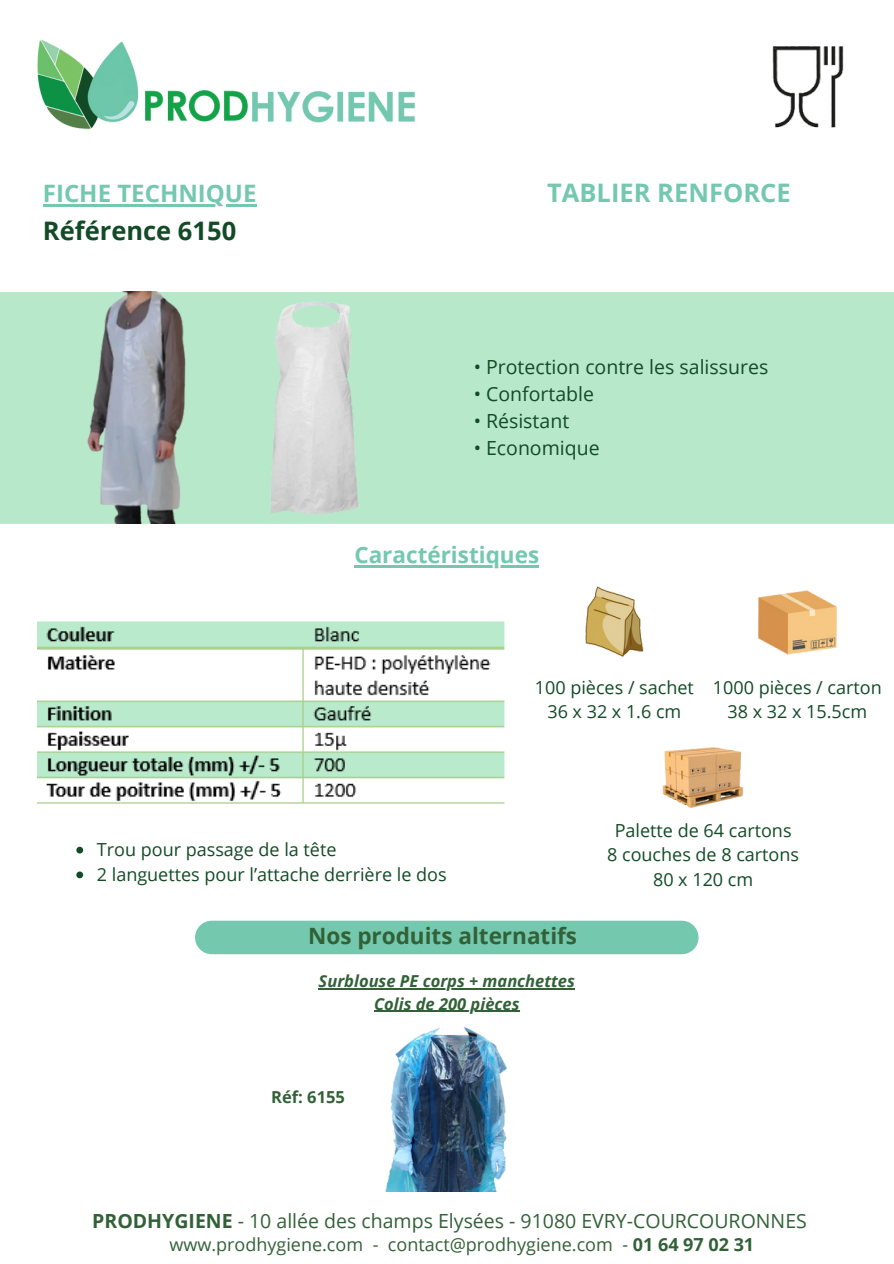
<style>
.page{position:relative;width:894px;height:1264px;background:#fff}
.page>*{position:absolute;margin:0;border:0;box-sizing:border-box;transform-origin:0 0}
.t1{font:700 25.5px "Open Sans";color:#73c8ae}
.t2{font:700 25.5px "Open Sans";color:#124b25}
.t3{font:700 24px "Open Sans";color:#73c8ae}
.t4{font:700 22.5px "Open Sans";color:#326137}
.t5{font:700 22.5px "Open Sans";color:#73c8ae}
.t6{font:19.5px "Open Sans";color:#124b25}
.t7{font:19.5px "Open Sans";color:#326137}
.t8{font:18px "Open Sans";color:#124b25}
.t9{font:18px "Open Sans";color:#326137}
.t10{font:italic 700 16.5px "Open Sans";color:#326137}
.t11{font:700 16.5px "Open Sans";color:#326137}
.s1{font-weight:700}
</style>
<div class="page">
<img style="left:37px;top:39px;width:378px;height:91px">
<div style="left:0;top:292px;width:893px;height:232px;background:#b7e8ca"></div>
<div style="left:0;top:302px;width:893px;height:211px;background:#b7e8ca"></div>
<img style="left:758px;top:590px;width:79px;height:65px">
<div style="left:195px;top:920px;width:503px;height:34px;background:#73c8ae;border-radius:17px"></div>
<img style="left:585px;top:586px;width:59px;height:71px">
<img style="left:662px;top:747px;width:82px;height:60px">
<img style="left:65px;top:292px;width:149px;height:232px">
<img style="left:236px;top:301px;width:160px;height:214px">
<img style="left:38px;top:621px;width:467px;height:183px">
<img style="left:772px;top:46px;width:72px;height:82px">
<img style="left:385px;top:1027px;width:122px;height:164px">
<hr style="left:354px;top:565px;width:185px;height:2px;background:#73c8ae">
<hr style="left:43px;top:204px;width:213px;height:2px;background:#73c8ae">
<hr style="left:318px;top:988px;width:257px;height:1px;background:#326137">
<hr style="left:374px;top:1010px;width:145px;height:1px;background:#326137">
<svg style="left:76px;top:846px;width:7px;height:7px"></svg>
<svg style="left:76px;top:871px;width:7px;height:7px"></svg>
<p class="t3" style="left:43px;top:176px;width:215px">FICHE TECHNIQUE</p>
<p class="t2" style="left:43px;top:213px;width:195px">Référence 6150</p>
<p class="t1" style="left:547px;top:175px;width:245px">TABLIER RENFORCE</p>
<p class="t6" style="left:473px;top:353px;width:296px">• Protection contre les salissures</p>
<p class="t6" style="left:473px;top:380px;width:122px">• Confortable</p>
<p class="t6" style="left:473px;top:407px;width:97px">• Résistant</p>
<p class="t6" style="left:473px;top:434px;width:127px">• Economique</p>
<p class="t5" style="left:354px;top:538px;width:186px">Caractéristiques</p>
<p class="t8" style="left:534px;top:674px;width:160px">100 pièces / sachet</p>
<p class="t8" style="left:547px;top:699px;width:135px">36 x 32 x 1.6 cm</p>
<p class="t8" style="left:712px;top:674px;width:170px">1000 pièces / carton</p>
<p class="t8" style="left:727px;top:699px;width:141px">38 x 32 x 15.5cm</p>
<p class="t8" style="left:97px;top:836px;width:241px">Trou pour passage de la tête</p>
<p class="t8" style="left:97px;top:861px;width:351px">2 languettes pour l’attache derrière le dos</p>
<p class="t4" style="left:308px;top:920px;width:270px">Nos produits alternatifs</p>
<p class="t10" style="left:318px;top:969px;width:258px">Surblouse PE corps + manchettes</p>
<p class="t10" style="left:374px;top:992px;width:147px">Colis de 200 pièces</p>
<p class="t11" style="left:271px;top:1085px;width:75px">Réf: 6155</p>
<p class="t8" style="left:614px;top:817px;width:178px">Palette de 64 cartons</p>
<p class="t8" style="left:607px;top:842px;width:193px">8 couches de 8 cartons</p>
<p class="t8" style="left:653px;top:866px;width:102px">80 x 120 cm</p>
<p class="t7" style="left:92px;top:1207px;width:716px"><span class="s1">PRODHYGIENE</span> - 10 allée des champs Elysées - 91080 EVRY-COURCOURONNES</p>
<p class="t9" style="left:169px;top:1231px;width:586px">www.prodhygiene.com - contact@prodhygiene.com - <span class="s1">01 64 97 02 31</span></p>
</div>
